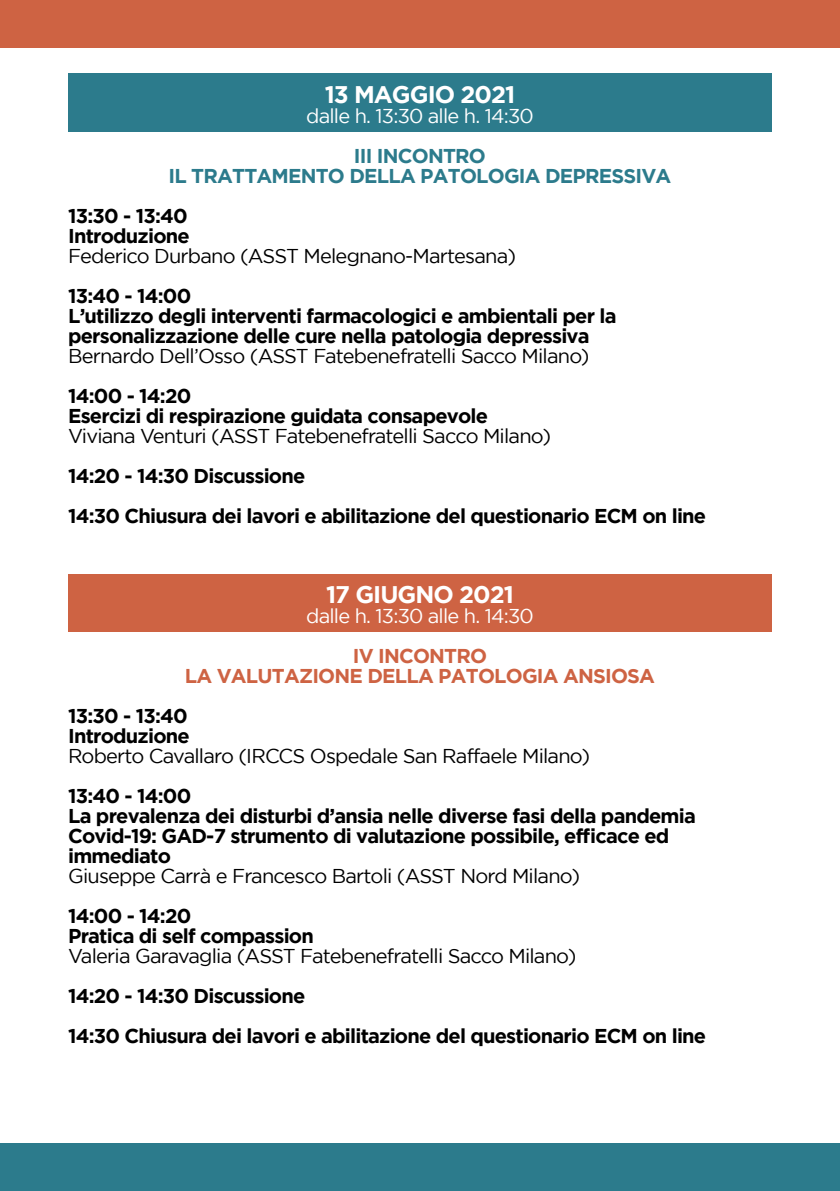
<style>
.page{position:relative;width:840px;height:1191px;background:#fff}
.page>*{position:absolute;margin:0;border:0;box-sizing:border-box;transform-origin:0 0}
.t1{font:700 24px "Gotham";letter-spacing:-.04em;color:#fff}
.t2{font:700 20px/20px "Gotham";letter-spacing:-.04em;color:#000}
.t3{font:20px "Gotham";letter-spacing:-.04em;color:#000}
.t4{font:700 20px/20px "Gotham";letter-spacing:-.04em;color:#2c7b8c;text-align:center}
.t5{font:20px "Gotham";letter-spacing:-.04em;color:#fff}
.t6{font:700 20px/20px "Gotham";letter-spacing:-.04em;color:#ce6343;text-align:center}
</style>
<div class="page">
<div style="left:0;top:0;width:839px;height:48px;background:#ce6343"></div>
<div style="left:0;top:1143px;width:839px;height:48px;background:#2c7b8c"></div>
<div style="left:68px;top:74px;width:703px;height:38px;background:#2c7b8c"></div>
<div style="left:68px;top:97px;width:703px;height:34px;background:#2c7b8c"></div>
<div style="left:68px;top:574px;width:703px;height:38px;background:#ce6343"></div>
<div style="left:68px;top:597px;width:703px;height:34px;background:#ce6343"></div>
<p class="t1" style="left:324px;top:80px;width:192px">13 MAGGIO 2021</p>
<p class="t5" style="left:306px;top:104px;width:229px">dalle h. 13:30 alle h. 14:30</p>
<p class="t4" style="left:168px;top:145px;width:504px">III INCONTRO<br>IL TRATTAMENTO DELLA PATOLOGIA DEPRESSIVA</p>
<p class="t2" style="left:68px;top:205px;width:123px">13:30 - 13:40<br>Introduzione</p>
<p class="t3" style="left:68px;top:244px;width:449px">Federico Durbano (ASST Melegnano-Martesana)</p>
<p class="t2" style="left:68px;top:285px;width:549px">13:40 - 14:00<br>L’utilizzo degli interventi farmacologici e ambientali per la personalizzazione delle cure nella patologia depressiva</p>
<p class="t3" style="left:68px;top:344px;width:522px">Bernardo Dell’Osso (ASST Fatebenefratelli Sacco Milano)</p>
<p class="t2" style="left:68px;top:385px;width:421px">14:00 - 14:20<br>Esercizi di respirazione guidata consapevole</p>
<p class="t3" style="left:68px;top:424px;width:484px">Viviana Venturi (ASST Fatebenefratelli Sacco Milano)</p>
<p class="t2" style="left:68px;top:455px;width:639px;line-height:40px">14:20 - 14:30 Discussione<br>14:30 Chiusura dei lavori e abilitazione del questionario ECM on line</p>
<p class="t1" style="left:326px;top:580px;width:189px">17 GIUGNO 2021</p>
<p class="t5" style="left:306px;top:604px;width:229px">dalle h. 13:30 alle h. 14:30</p>
<p class="t6" style="left:185px;top:645px;width:471px">IV INCONTRO<br>LA VALUTAZIONE DELLA PATOLOGIA ANSIOSA</p>
<p class="t2" style="left:68px;top:705px;width:123px">13:30 - 13:40<br>Introduzione</p>
<p class="t3" style="left:68px;top:744px;width:523px">Roberto Cavallaro (IRCCS Ospedale San Raffaele Milano)</p>
<p class="t2" style="left:68px;top:785px;width:629px">13:40 - 14:00<br>La prevalenza dei disturbi d’ansia nelle diverse fasi della pandemia Covid-19: GAD-7 strumento di valutazione possibile, efficace ed immediato</p>
<p class="t3" style="left:68px;top:864px;width:513px">Giuseppe Carrà e Francesco Bartoli (ASST Nord Milano)</p>
<p class="t2" style="left:68px;top:905px;width:247px">14:00 - 14:20<br>Pratica di self compassion</p>
<p class="t3" style="left:68px;top:944px;width:509px">Valeria Garavaglia (ASST Fatebenefratelli Sacco Milano)</p>
<p class="t2" style="left:68px;top:975px;width:639px;line-height:40px">14:20 - 14:30 Discussione<br>14:30 Chiusura dei lavori e abilitazione del questionario ECM on line</p>
</div>
